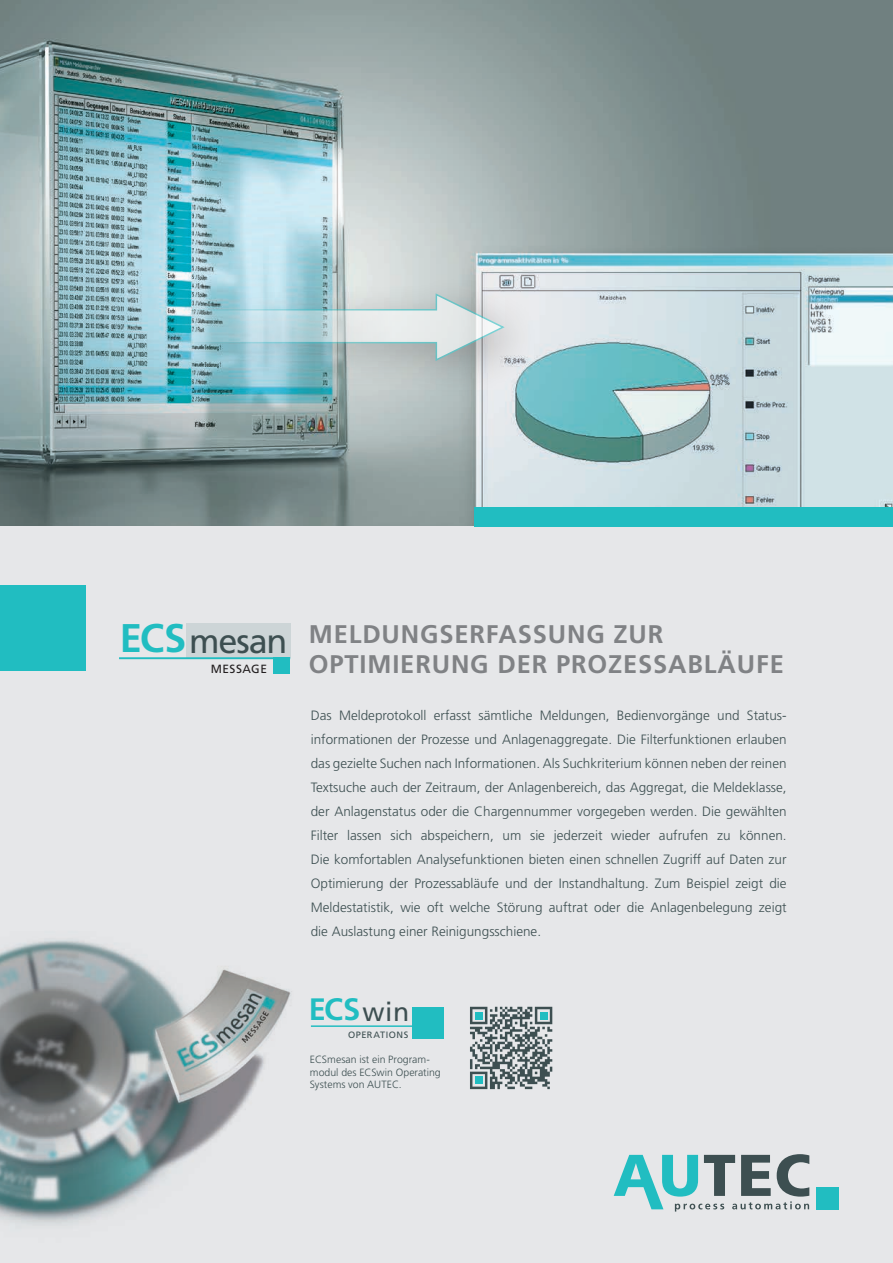
<style>
.page{position:relative;width:893px;height:1263px;background:#e6e7e9}
.page>*{position:absolute;margin:0;border:0;box-sizing:border-box;transform-origin:0 0}
.t1{font:34.2px "Frutiger";letter-spacing:-.03em;color:#3d4f51}
.t2{font:700 30.9px "Frutiger";color:#21bdc1}
.t3{font:700 25.5px/30.6px "Frutiger";letter-spacing:.035em;color:#808285}
.t4{font:300 13.5px/24px "Frutiger";color:#3d4f51;text-align:justify}
.t5{font:11.85px "Frutiger";letter-spacing:.045em;color:#231f20}
.t6{font:300 10.5px/12.6px "Frutiger";color:#3d4f51}
.t7{font:9.15px "Frutiger";letter-spacing:.06em;color:#3d4f51}
.s1{font-weight:700;font-size:39.9px;color:#21bdc1}
.s2{font-weight:400;font-size:26.55px;color:#3d4f51}
</style>
<div class="page">
<img style="left:0;top:0;width:893px;height:525px">
<div style="left:162px;top:271px;width:384px;height:134px;background:#231f20;opacity:.5"></div>
<svg style="left:173px;top:292px;width:333px;height:70px"></svg>
<div style="left:817px;top:1187px;width:22px;height:22px;background:#21bdc1"></div>
<svg style="left:614px;top:1154px;width:195px;height:57px"></svg>
<div style="left:0;top:586px;width:85px;height:85px;background:#21bdc1"></div>
<div style="left:474px;top:507px;width:419px;height:19px;background:#21bdc1"></div>
<img style="left:0;top:940px;width:292px;height:285px">
<hr style="left:311px;top:1025px;width:102px;height:2px;background:#21bdc1">
<div style="left:412px;top:1007px;width:32px;height:32px;background:#21bdc1"></div>
<svg style="left:470px;top:1007px;width:82px;height:82px"></svg>
<div style="left:186px;top:624px;width:104px;height:34px;background:#cdd5d7"></div>
<hr style="left:119px;top:657px;width:171px;height:2px;background:#21bdc1">
<div style="left:273px;top:657px;width:17px;height:17px;background:#21bdc1"></div>
<h1 class="t1" style="left:120px;top:621px;width:169px"><span class="s1">ECS</span>mesan</h1>
<p class="t5" style="left:211px;top:662px;width:58px">MESSAGE</p>
<h3 class="t3" style="left:309px;top:618px;width:476px">MELDUNGSERFASSUNG ZUR<br>OPTIMIERUNG DER PROZESSABLÄUFE</h3>
<p class="t4" style="left:311px;top:704px;width:477px">Das Meldeprotokoll erfasst sämtliche Meldungen, Bedienvorgänge und Status&shy;informationen der Prozesse und Anlagenaggregate. Die Filterfunktionen erlauben das gezielte Suchen nach Informationen. Als Suchkriterium können neben der reinen Textsuche auch der Zeitraum, der Anlagenbereich, das Aggregat, die Meldeklasse, der Anlagenstatus oder die Chargennummer vorgegeben werden. Die gewählten Filter lassen sich abspeichern, um sie jederzeit wieder aufrufen zu können.<br>Die komfortablen Analysefunktionen bieten einen schnellen Zugriff auf Daten zur Optimierung der Prozessabläufe und der Instandhaltung. Zum Beispiel zeigt die Meldestatistik, wie oft welche Störung auftrat oder die Anlagenbelegung zeigt die Auslastung einer Reinigungsschiene.</p>
<h2 class="t2" style="left:309px;top:991px;width:102px">ECS<span class="s2">win</span></h2>
<p class="t7" style="left:348px;top:1029px;width:62px">OPERATIONS</p>
<p class="t6" style="left:310px;top:1053px;width:132px">ECSmesan ist ein Program&shy;modul des ECSwin Operating<br>Systems von AUTEC.</p>
</div>
